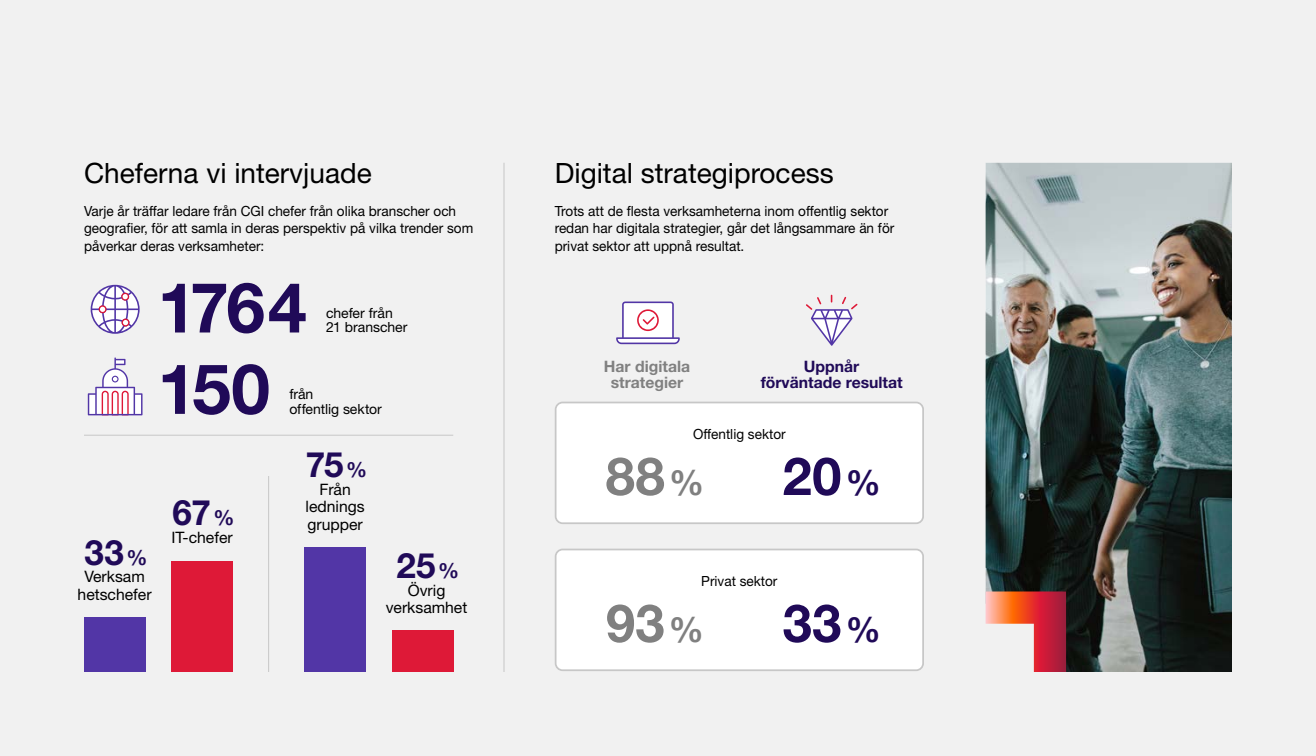
<style>
.page{position:relative;width:1316px;height:756px;background:#f1f1f1}
.page>*{position:absolute;margin:0;border:0;box-sizing:border-box;transform-origin:0 0}
.t1{font:700 69.65px "Helvetica Neue LT Pro";color:#200a58}
.t2{font:700 69.56px "Helvetica Neue LT Pro";color:#200a58}
.t3{font:700 52.5px "Helvetica Neue LT Pro";color:#808080}
.t4{font:700 52.5px "Helvetica Neue LT Pro";color:#200a58}
.t5{font:700 35px "Helvetica Neue LT Pro";color:#200a58}
.t6{font:28px "Helvetica Neue LT Pro";color:#000}
.t7{font:15.75px/17.5px "Helvetica Neue LT Pro";color:#000;text-align:center}
.t8{font:700 15.75px/15.8px "Helvetica Neue LT Pro";color:#200a58;text-align:center}
.t9{font:700 15.75px/15.8px "Helvetica Neue LT Pro";color:#808080;text-align:center}
.t10{font:14px/17.5px "Helvetica Neue LT Pro";color:#000}
.s1{font-size:21px}
.s2{font-size:35px}
</style>
<div class="page">
<hr style="left:504px;top:163px;width:1px;height:509px;background:#c7c7c7">
<hr style="left:268px;top:476px;width:1px;height:196px;background:#c7c7c7">
<hr style="left:84px;top:435px;width:369px;height:1px;background:#c7c7c7">
<svg style="left:622px;top:302px;width:52px;height:3px"></svg>
<svg style="left:91px;top:285px;width:49px;height:49px"></svg>
<svg style="left:806px;top:295px;width:52px;height:10px"></svg>
<img style="left:986px;top:163px;width:246px;height:509px">
<svg style="left:986px;top:592px;width:80px;height:80px"></svg>
<svg style="left:88px;top:357px;width:55px;height:58px"></svg>
<svg style="left:555px;top:305px;width:369px;height:366px;fill:#fff"></svg>
<div style="left:304px;top:548px;width:62px;height:124px;background:#5236a6"></div>
<div style="left:172px;top:561px;width:61px;height:111px;background:#de1937"></div>
<div style="left:84px;top:617px;width:61px;height:55px;background:#5236a6"></div>
<div style="left:392px;top:631px;width:61px;height:41px;background:#de1937"></div>
<h3 class="t6" style="left:84px;top:155px;width:289px">Cheferna vi intervjuade</h3>
<p class="t10" style="left:84px;top:202px;width:391px">Varje år träffar ledare från CGI chefer från olika branscher och geografier, för att samla in deras perspektiv på vilka trender som påverkar deras verksamheter:</p>
<h2 class="t2" style="left:158px;top:264px;width:151px">1764</h2>
<p class="t10" style="left:326px;top:305px;width:83px;line-height:14.9px">chefer från<br>21 branscher</p>
<h1 class="t1" style="left:158px;top:345px;width:114px">150</h1>
<h3 class="t5" style="left:84px;top:530px;width:64px">33<span class="s1">%</span></h3>
<p class="t7" style="left:78px;top:567px;width:76px">Verksam hetschefer</p>
<h3 class="t5" style="left:172px;top:491px;width:64px">67<span class="s1">%</span></h3>
<p class="t7" style="left:172px;top:528px;width:63px">IT-chefer</p>
<p class="t10" style="left:289px;top:386px;width:94px;line-height:14.9px">från<br>offentlig sektor</p>
<h3 class="t5" style="left:306px;top:443px;width:63px">75<span class="s1">%</span></h3>
<p class="t7" style="left:306px;top:480px;width:61px">Från lednings grupper</p>
<h3 class="t5" style="left:396px;top:543px;width:64px">25<span class="s1">%</span></h3>
<p class="t7" style="left:386px;top:581px;width:83px">Övrig verksamhet</p>
<h3 class="t6" style="left:555px;top:155px;width:280px">Digital strategiprocess</h3>
<p class="t10" style="left:555px;top:202px;width:341px">Trots att de flesta verksamheterna inom offentlig sektor redan har digitala strategier, går det långsammare än för privat sektor att uppnå resultat.</p>
<p class="t9" style="left:604px;top:358px;width:88px">Har digitala strategier</p>
<p class="t8" style="left:761px;top:358px;width:144px">Uppnår<br>förväntade resultat</p>
<p class="t10" style="left:693px;top:425px;width:94px">Offentlig sektor</p>
<h3 class="t3" style="left:606px;top:443px;width:100px">88<span class="s2">%</span></h3>
<h3 class="t4" style="left:783px;top:443px;width:100px">20<span class="s2">%</span></h3>
<p class="t10" style="left:701px;top:572px;width:78px">Privat sektor</p>
<h3 class="t3" style="left:606px;top:590px;width:99px">93<span class="s2">%</span></h3>
<h3 class="t4" style="left:783px;top:590px;width:100px">33<span class="s2">%</span></h3>
</div>
